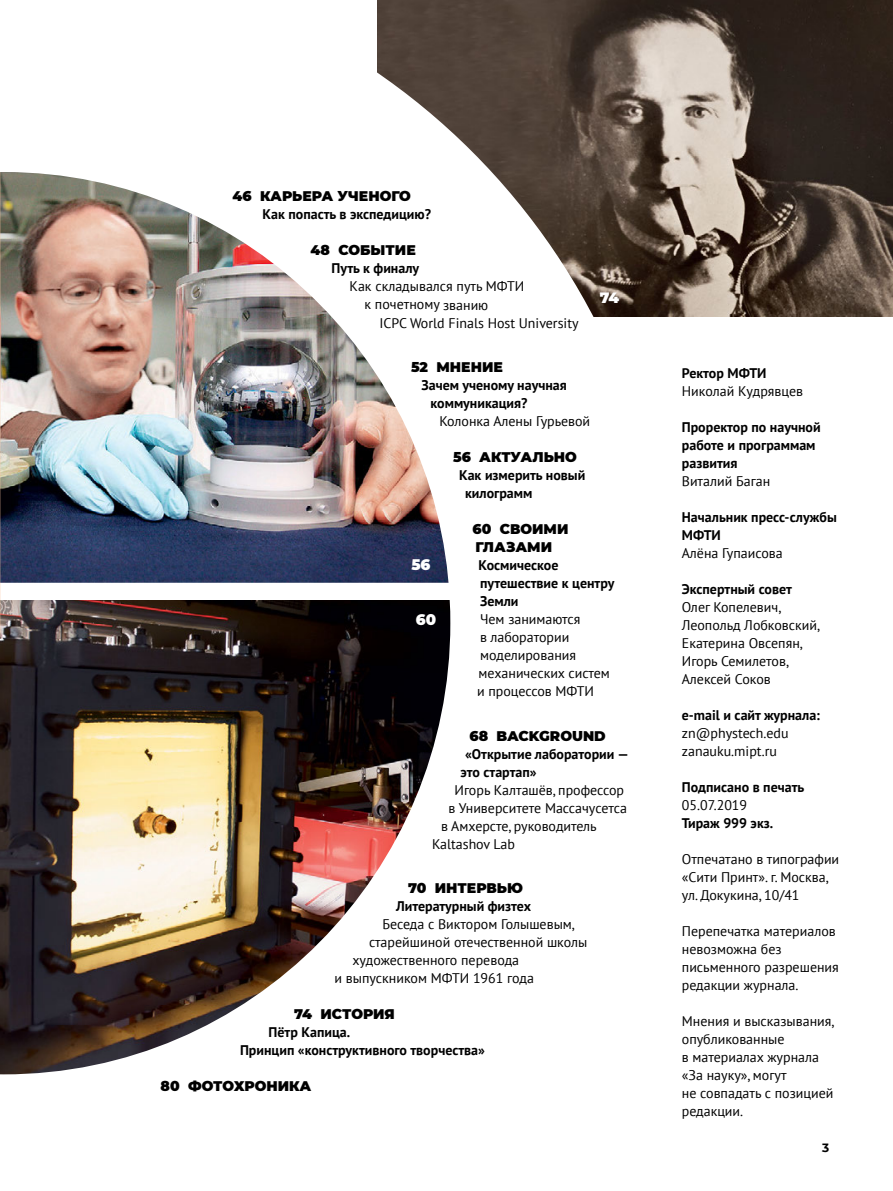
<style>
.page{position:relative;width:893px;height:1191px;background:#fff}
.page>*{position:absolute;margin:0;border:0;box-sizing:border-box;transform-origin:0 0}
.t1{font:900 15px "Montserrat";color:#fff}
.t2{font:13.95px/18px "PT Sans";color:#000}
.t3{font:700 13.95px/18px "PT Sans";color:#000}
.t4{font:900 13.95px/18px "Montserrat";color:#000}
.t5{font:700 12px "Montserrat";color:#000}
</style>
<div class="page">
<img style="left:670px;top:0;width:223px;height:316px">
<img style="left:0;top:0;width:670px;height:1075px">
<p class="t4" style="left:233px;top:187px;width:180px">46 КАРЬЕРА УЧЕНОГО</p>
<p class="t3" style="left:263px;top:205px;width:170px">Как попасть в экспедицию?</p>
<p class="t4" style="left:311px;top:241px;width:107px">48 СОБЫТИЕ</p>
<p class="t3" style="left:332px;top:259px;width:89px">Путь к финалу</p>
<p class="t2" style="left:365px;top:277px;width:161px;text-indent:-15px">Как складывался путь МФТИ к почетному званию</p>
<p class="t2" style="left:380px;top:313px;width:200px">ICPC World Finals Host University</p>
<p class="t4" style="left:411px;top:357px;width:93px">52 МНЕНИЕ</p>
<p class="t3" style="left:431px;top:376px;width:138px;text-indent:-9px">Зачем ученому научная коммуникация?</p>
<p class="t2" style="left:440px;top:412px;width:152px">Колонка Алены Гурьевой</p>
<p class="t4" style="left:453px;top:447px;width:125px">56 АКТУАЛЬНО</p>
<p class="t3" style="left:465px;top:466px;width:122px;text-indent:-6px">Как измерить новый килограмм</p>
<p class="t4" style="left:473px;top:519px;width:97px">60 СВОИМИ<br>ГЛАЗАМИ</p>
<p class="t3" style="left:479px;top:556px;width:137px">Космическое путешествие к центру<br>Земли</p>
<p class="t2" style="left:477px;top:610px;width:134px">Чем занимаются<br>в лаборатории моделирования механических систем и процессов МФТИ</p>
<p class="t4" style="left:470px;top:726px;width:138px">68 BACKGROUND</p>
<p class="t3" style="left:461px;top:744px;width:170px;text-indent:5px">«Открытие лаборатории — это стартап»</p>
<p class="t2" style="left:455px;top:780px;width:171px">Игорь Калташёв, профессор</p>
<p class="t2" style="left:449px;top:798px;width:180px">в Университете Массачусетса</p>
<p class="t2" style="left:441px;top:816px;width:157px">в Амхерсте, руководитель</p>
<p class="t2" style="left:432px;top:834px;width:84px">Kaltashov Lab</p>
<p class="t4" style="left:408px;top:878px;width:116px">70 ИНТЕРВЬЮ</p>
<p class="t3" style="left:396px;top:897px;width:137px">Литературный физтех</p>
<p class="t2" style="left:383px;top:915px;width:194px">Беседа с Виктором Голышевым,</p>
<p class="t2" style="left:369px;top:933px;width:220px">старейшиной отечественной школы</p>
<p class="t2" style="left:353px;top:951px;width:168px">художественного перевода</p>
<p class="t2" style="left:335px;top:969px;width:201px">и выпускником МФТИ 1961 года</p>
<p class="t4" style="left:294px;top:1004px;width:102px">74 ИСТОРИЯ</p>
<p class="t3" style="left:240px;top:1023px;width:246px;text-indent:28px">Пётр Капица.<br>Принцип «конструктивного творчества»</p>
<p class="t4" style="left:161px;top:1076px;width:152px">80 ФОТОХРОНИКА</p>
<p class="t1" style="left:600px;top:286px;width:21px">74</p>
<p class="t1" style="left:411px;top:553px;width:21px">56</p>
<p class="t1" style="left:416px;top:608px;width:22px">60</p>
<p class="t3" style="left:682px;top:363px;width:86px">Ректор МФТИ</p>
<p class="t2" style="left:682px;top:381px;width:123px">Николай Кудрявцев</p>
<p class="t3" style="left:682px;top:417px;width:140px">Проректор по научной работе и программам развития</p>
<p class="t2" style="left:682px;top:471px;width:90px">Виталий Баган</p>
<p class="t3" style="left:682px;top:507px;width:156px">Начальник пресс-службы<br>МФТИ</p>
<p class="t2" style="left:682px;top:543px;width:102px">Алёна Гупаисова</p>
<p class="t3" style="left:682px;top:579px;width:112px">Экспертный совет</p>
<p class="t2" style="left:682px;top:597px;width:139px">Олег Копелевич,<br>Леопольд Лобковский,<br>Екатерина Овсепян,<br>Игорь Семилетов,<br>Алексей Соков</p>
<p class="t3" style="left:682px;top:705px;width:140px">e-mail и сайт журнала:</p>
<p class="t2" style="left:682px;top:723px;width:108px">zn@phystech.edu zanauku.mipt.ru</p>
<p class="t3" style="left:682px;top:777px;width:124px">Подписано в печать</p>
<p class="t2" style="left:682px;top:795px;width:67px">05.07.2019</p>
<p class="t3" style="left:682px;top:813px;width:93px">Тираж 999 экз.</p>
<p class="t2" style="left:682px;top:849px;width:159px">Отпечатано в типографии «Сити Принт». г. Москва, ул. Докукина, 10/41</p>
<p class="t2" style="left:682px;top:921px;width:158px">Перепечатка материалов невозможна без письменного разрешения редакции журнала.</p>
<p class="t2" style="left:682px;top:1011px;width:154px">Мнения и высказывания, опубликованные<br>в материалах журнала «За науку», могут<br>не совпадать с позицией редакции.</p>
<p class="t5" style="left:822px;top:1139px;width:9px">3</p>
</div>
